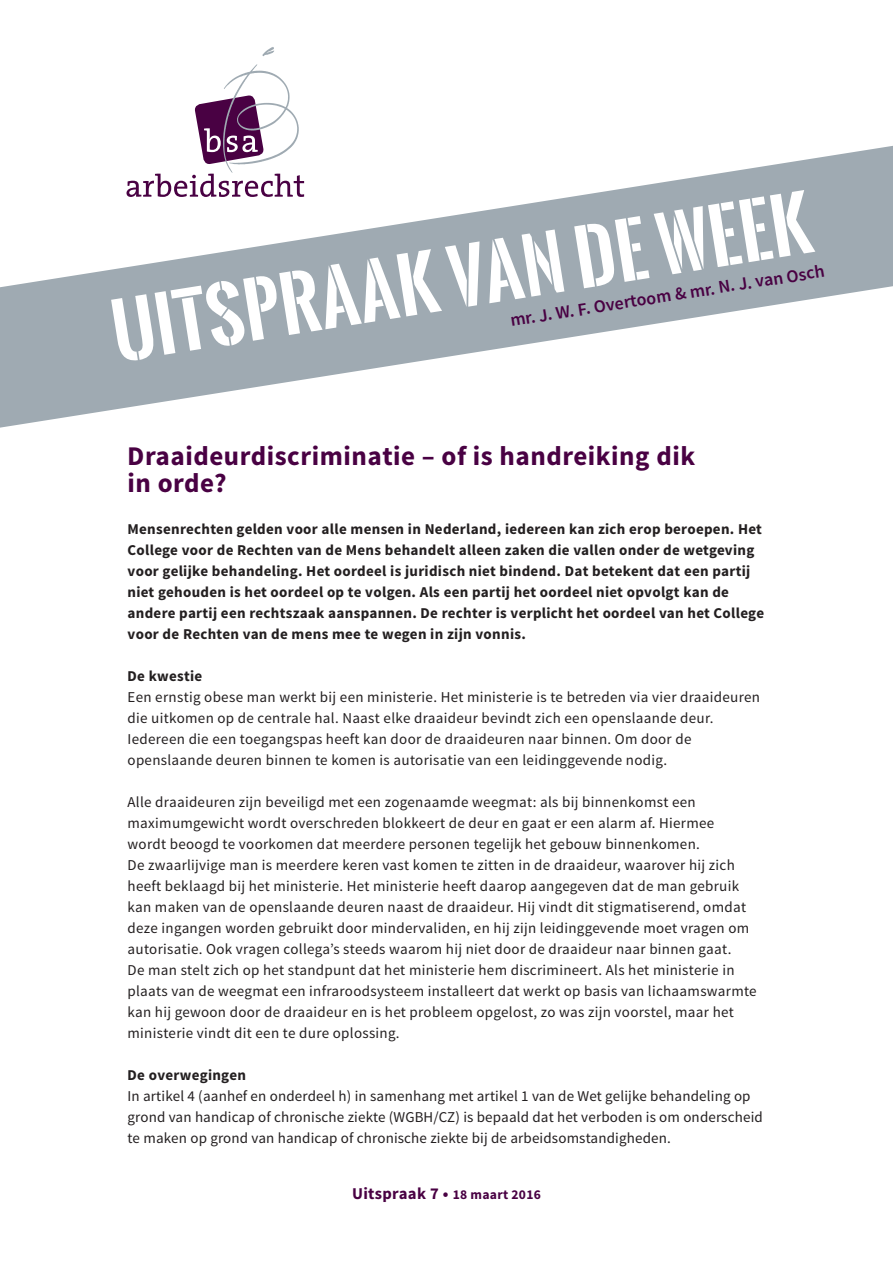
<style>
.page{position:relative;width:893px;height:1263px;background:#fff}
.page>*{position:absolute;margin:0;border:0;box-sizing:border-box;transform-origin:0 0}
.t1{font:700 72px "Oswald Stencil";color:#fff}
.t2{font:700 27px "Source Sans Pro";letter-spacing:.02em;color:#490143}
.t3{font:600 18px "Source Sans Pro";color:#490143}
.basistekst{font:700 16.5px "Source Sans Pro";letter-spacing:.02em;color:#490143}
.t4{font:15px/21px "Source Sans Pro";letter-spacing:.02em;color:#231f20}
.t5{font:700 15px/21px "Source Sans Pro";letter-spacing:.02em;color:#231f20}
.s1{font-size:13.5px}
</style>
<div class="page">
<svg style="left:195px;top:47px;width:104px;height:98px"></svg>
<svg style="left:0;top:145px;width:893px;height:283px;fill:#9faab2"></svg>
<h1 class="t1" style="left:104px;top:280px;width:708px;rotate:-9deg">UITSPRAAK VAN DE WEEK</h1>
<p class="t3" style="left:509px;top:309px;width:319px;rotate:-9deg">mr. J. W. F. Overtoom &amp; mr. N. J. van Osch</p>
<p class="t2" style="left:128px;top:438px;width:569px">Draaideurdiscriminatie – of is handreiking dik</p>
<p class="t2" style="left:128px;top:465px;width:101px">in orde?</p>
<p class="t5" style="left:128px;top:519px;width:638px">Mensenrechten gelden voor alle mensen in Nederland, iedereen kan zich erop beroepen. Het College voor de Rechten van de Mens behandelt alleen zaken die vallen onder de wetgeving voor gelijke behandeling. Het oordeel is juridisch niet bindend. Dat betekent dat een partij niet gehouden is het oordeel op te volgen. Als een partij het oordeel niet opvolgt kan de andere partij een rechtszaak aanspannen. De rechter is verplicht het oordeel van het College voor de Rechten van de mens mee te wegen in zijn vonnis.</p>
<p class="t5" style="left:128px;top:666px;width:76px">De kwestie</p>
<p class="t4" style="left:128px;top:686px;width:634px">Een ernstig obese man werkt bij een ministerie. Het ministerie is te betreden via vier draaideuren die uitkomen op de centrale hal. Naast elke draaideur bevindt zich een openslaande deur.<br>Iedereen die een toegangspas heeft kan door de draaideuren naar binnen. Om door de openslaande deuren binnen te komen is autorisatie van een leidinggevende nodig.</p>
<p class="t4" style="left:128px;top:791px;width:588px">Alle draaideuren zijn beveiligd met een zogenaamde weegmat: als bij binnenkomst een maximumgewicht wordt overschreden blokkeert de deur en gaat er een alarm af. Hiermee</p>
<p class="t4" style="left:128px;top:833px;width:574px">wordt beoogd te voorkomen dat meerdere personen tegelijk het gebouw binnenkomen.</p>
<p class="t4" style="left:128px;top:854px;width:623px">De zwaarlijvige man is meerdere keren vast komen te zitten in de draaideur, waarover hij zich heeft beklaagd bij het ministerie. Het ministerie heeft daarop aangegeven dat de man gebruik kan maken van de openslaande deuren naast de draaideur. Hij vindt dit stigmatiserend, omdat deze ingangen worden gebruikt door mindervaliden, en hij zijn leidinggevende moet vragen om autorisatie. Ook vragen collega’s steeds waarom hij niet door de draaideur naar binnen gaat.</p>
<p class="t4" style="left:128px;top:959px;width:631px">De man stelt zich op het standpunt dat het ministerie hem discrimineert. Als het ministerie in plaats van de weegmat een infraroodsysteem installeert dat werkt op basis van lichaamswarmte kan hij gewoon door de draaideur en is het probleem opgelost, zo was zijn voorstel, maar het ministerie vindt dit een te dure oplossing.</p>
<p class="t5" style="left:128px;top:1065px;width:120px">De overwegingen</p>
<p class="t4" style="left:128px;top:1085px;width:637px">In artikel 4 (aanhef en onderdeel h) in samenhang met artikel 1 van de Wet gelijke behandeling op grond van handicap of chronische ziekte (WGBH/CZ) is bepaald dat het verboden is om onderscheid te maken op grond van handicap of chronische ziekte bij de arbeidsomstandigheden.</p>
<p class="basistekst" style="left:352px;top:1183px;width:190px">Uitspraak 7 • <span class="s1">18 maart 2016</span></p>
</div>
